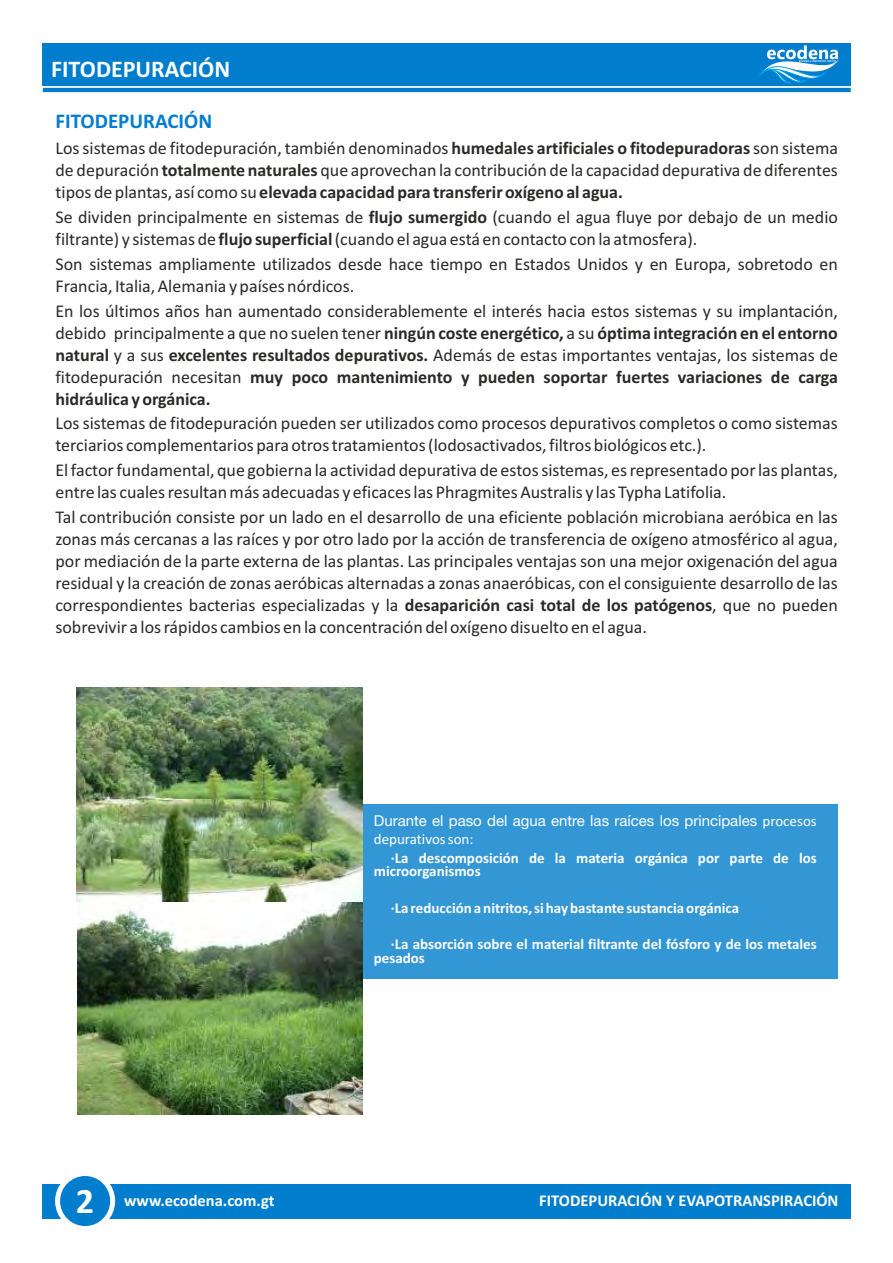
<style>
.page{position:relative;width:893px;height:1263px;background:#fff}
.page>*{position:absolute;margin:0;border:0;box-sizing:border-box;transform-origin:0 0}
.t1{font:700 24px "Calibri";color:#fefefe}
.t2{font:700 21px "Calibri";color:#007dcc}
.t3{font:18px/21.9px "Calibri";color:#2b2a29}
.t4{font:700 16.5px "Calibri";color:#fefefe}
.t5{font:700 15px/13.4px "Calibri";color:#fefefe}
.t6{font:15px "Helvetica Neue LT Std";color:#fefefe}
.t7{font:15px "Calibri";color:#fefefe}
.s1{font-weight:700}
.s2{font-family:"Calibri"}
.s3{font-size:36px}
</style>
<div class="page">
<div style="left:258px;top:804px;width:579px;height:174px;background:#3397d6"></div>
<div style="left:42px;top:1184px;width:809px;height:34px;background:#007dcc"></div>
<div style="left:43px;top:43px;width:808px;height:42px;background:#007dcc"></div>
<div style="left:55px;top:1171px;width:60px;height:60px;background:#fefefe;border-radius:50%"></div>
<div style="left:60px;top:1176px;width:50px;height:50px;background:#007dcc;border-radius:50%"></div>
<hr style="left:43px;top:88px;width:808px;height:4px;background:#007dcc">
<svg style="left:761px;top:45px;width:78px;height:43px"></svg>
<img style="left:77px;top:687px;width:285px;height:427px">
<h1 class="t1" style="left:51px;top:59px;width:181px">FITODEPURACIÓN</h1>
<p class="t2" style="left:56px;top:113px;width:158px">FITODEPURACIÓN</p>
<p class="t3" style="left:56px;top:139px;width:784px;text-align:justify">Los sistemas de fitodepuración, también denominados <span class="s1">humedales artificiales o fitodepuradoras</span> son sistema de depuración <span class="s1">totalmente naturales</span> que aprovechan la contribución de la capacidad depurativa de diferentes tipos de plantas, así como su <span class="s1">elevada capacidad para transferir oxígeno al agua.</span></p>
<p class="t3" style="left:56px;top:208px;width:784px">Se dividen principalmente en sistemas de <span class="s1">flujo sumergido</span> (cuando el agua fluye por debajo de un medio filtrante) y sistemas de <span class="s1">flujo superficial</span> (cuando el agua está en contacto con la atmosfera).</p>
<p class="t3" style="left:56px;top:254px;width:784px">Son sistemas ampliamente utilizados desde hace tiempo en Estados Unidos y en Europa, sobretodo en<br>Francia, Italia, Alemania y países nórdicos.</p>
<p class="t3" style="left:55px;top:301px;width:784px;text-align:justify">En los últimos años han aumentado considerablemente el interés hacia estos sistemas y su implantación, debido principalmente a que no suelen tener <span class="s1">ningún coste energético,</span> a su <span class="s1">óptima integración en el entorno natural</span> y a sus <span class="s1">excelentes resultados depurativos.</span> Además de estas importantes ventajas, los sistemas de fitodepuración necesitan <span class="s1">muy poco mantenimiento y pueden soportar fuertes variaciones de carga hidráulica y orgánica.</span></p>
<p class="t3" style="left:55px;top:414px;width:784px">Los sistemas de fitodepuración pueden ser utilizados como procesos depurativos completos o como sistemas terciarios complementarios para otros tratamientos (lodosactivados, filtros biológicos etc.).</p>
<p class="t3" style="left:55px;top:461px;width:784px">El factor fundamental, que gobierna la actividad depurativa de estos sistemas, es representado por las plantas, entre las cuales resultan más adecuadas y eficaces las Phragmites Australis y las Typha Latifolia.</p>
<p class="t3" style="left:55px;top:507px;width:784px;text-align:justify">Tal contribución consiste por un lado en el desarrollo de una eficiente población microbiana aeróbica en las zonas más cercanas a las raíces y por otro lado por la acción de transferencia de oxígeno atmosférico al agua, por mediación de la parte externa de las plantas. Las principales ventajas son una mejor oxigenación del agua residual y la creación de zonas aeróbicas alternadas a zonas anaeróbicas, con el consiguiente desarrollo de las correspondientes bacterias especializadas y la <span class="s1">desaparición casi total de los patógenos</span>, que no pueden sobrevivir a los rápidos cambios en la concentración del oxígeno disuelto en el agua.</p>
<p class="t6" style="left:374px;top:815px;width:444px">Durante el paso del agua entre las raíces los principales <span class="s2">procesos</span></p>
<p class="t7" style="left:374px;top:833px;width:101px">depurativos son:</p>
<p class="t5" style="left:374px;top:852px;width:444px;text-indent:17px">·La descomposición de la materia orgánica por parte de los microorganismos</p>
<p class="t5" style="left:391px;top:902px;width:350px">·La reducción a nitritos, si hay bastante sustancia orgánica</p>
<p class="t5" style="left:374px;top:939px;width:444px;text-indent:17px">·La absorción sobre el material filtrante del fósforo y de los metales pesados</p>
<p class="t4" style="left:76px;top:1193px;width:200px"><span class="s3">2</span> www.ecodena.com.gt</p>
<p class="t4" style="left:539px;top:1194px;width:301px">FITODEPURACIÓN Y EVAPOTRANSPIRACIÓN</p>
</div>
